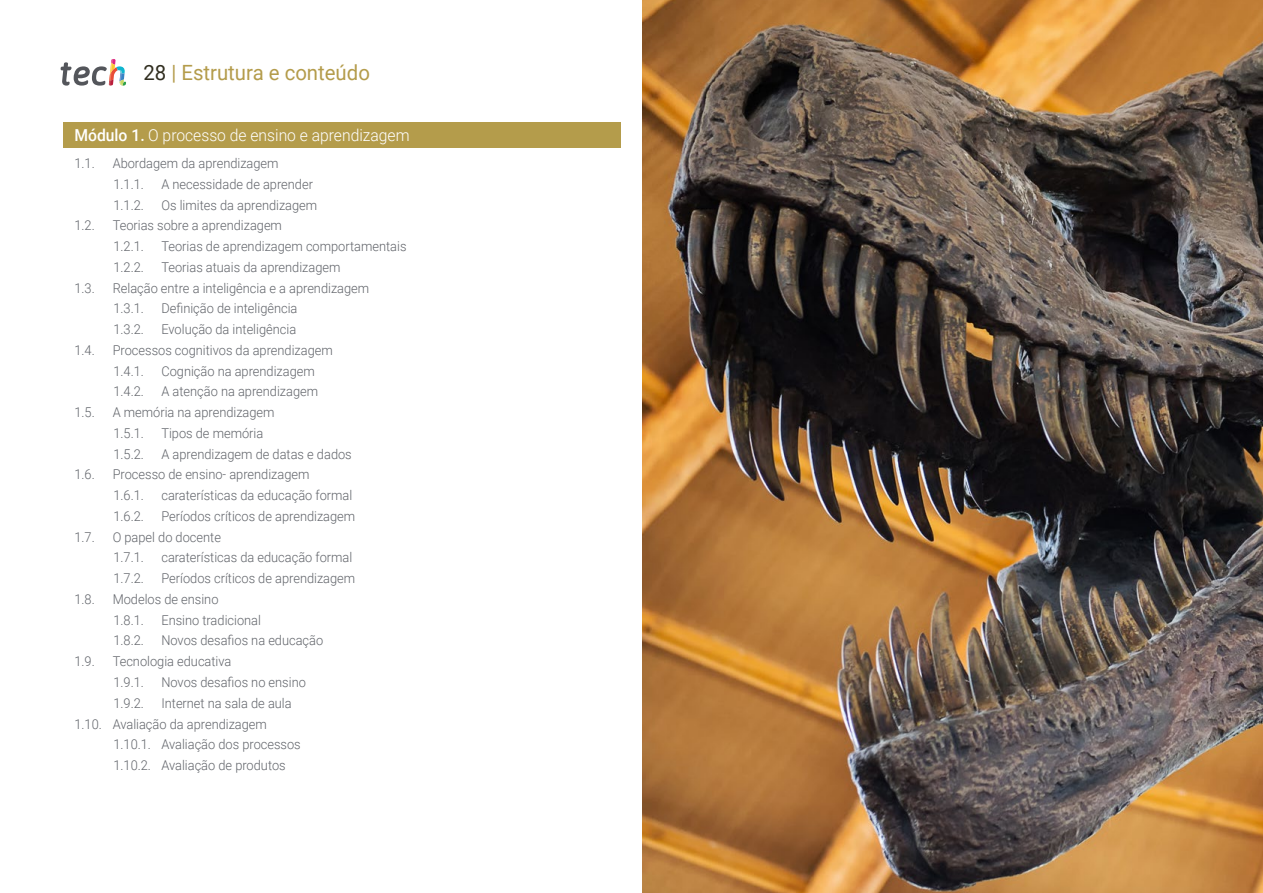
<style>
.page{position:relative;width:1263px;height:893px;background:#fff}
.page>*{position:absolute;margin:0;border:0;box-sizing:border-box;transform-origin:0 0}
.t1{font:21px "Roboto";color:#b49c4b}
.t2{font:300 16.5px "Roboto";color:#fff;scale:.95 1}
.t3{font:300 13.5px/20.7px "Roboto";color:#61646a;scale:.95 1}
.s1{color:#312e20}
.s2{font-weight:500}
</style>
<div class="page">
<svg style="left:61px;top:59px;width:65px;height:27px"></svg>
<img style="left:642px;top:0;width:621px;height:893px">
<div style="left:63px;top:122px;width:558px;height:25px;background:#b49c4b"></div>
<h1 class="t1" style="left:144px;top:57px;width:228px"><span class="s1">28</span> | Estrutura e conteúdo</h1>
<p class="t2" style="left:74px;top:124px;width:354px"><span class="s2">Módulo 1.</span> O processo de ensino e aprendizagem</p>
<p class="t3" style="left:74px;top:153px;width:23px">1.1.</p>
<p class="t3" style="left:113px;top:153px;width:176px">Abordagem da aprendizagem<br>1.1.1.</p>
<p class="t3" style="left:161px;top:173px;width:161px">A necessidade de aprender</p>
<p class="t3" style="left:113px;top:194px;width:34px">1.1.2.</p>
<p class="t3" style="left:161px;top:194px;width:166px">Os limites da aprendizagem</p>
<p class="t3" style="left:74px;top:215px;width:23px">1.2.</p>
<p class="t3" style="left:113px;top:215px;width:180px">Teorias sobre a aprendizagem<br>1.2.1.</p>
<p class="t3" style="left:161px;top:236px;width:259px">Teorias de aprendizagem comportamentais</p>
<p class="t3" style="left:113px;top:256px;width:34px">1.2.2.</p>
<p class="t3" style="left:161px;top:256px;width:190px">Teorias atuais da aprendizagem</p>
<p class="t3" style="left:74px;top:277px;width:23px">1.3.</p>
<p class="t3" style="left:113px;top:277px;width:272px">Relação entre a inteligência e a aprendizagem<br>1.3.1.</p>
<p class="t3" style="left:161px;top:298px;width:145px">Definição de inteligência</p>
<p class="t3" style="left:113px;top:319px;width:34px">1.3.2.</p>
<p class="t3" style="left:161px;top:319px;width:143px">Evolução da inteligência</p>
<p class="t3" style="left:74px;top:339px;width:23px">1.4.</p>
<p class="t3" style="left:113px;top:339px;width:233px">Processos cognitivos da aprendizagem<br>1.4.1.</p>
<p class="t3" style="left:161px;top:360px;width:163px">Cognição na aprendizagem</p>
<p class="t3" style="left:113px;top:381px;width:34px">1.4.2.</p>
<p class="t3" style="left:161px;top:381px;width:166px">A atenção na aprendizagem</p>
<p class="t3" style="left:74px;top:402px;width:23px">1.5.</p>
<p class="t3" style="left:113px;top:402px;width:172px">A memória na aprendizagem<br>1.5.1.</p>
<p class="t3" style="left:161px;top:422px;width:109px">Tipos de memória</p>
<p class="t3" style="left:113px;top:443px;width:34px">1.5.2.</p>
<p class="t3" style="left:161px;top:443px;width:202px">A aprendizagem de datas e dados</p>
<p class="t3" style="left:74px;top:464px;width:23px">1.6.</p>
<p class="t3" style="left:113px;top:464px;width:209px">Processo de ensino- aprendizagem<br>1.6.1.</p>
<p class="t3" style="left:161px;top:485px;width:202px">caraterísticas da educação formal</p>
<p class="t3" style="left:113px;top:505px;width:34px">1.6.2.</p>
<p class="t3" style="left:161px;top:505px;width:206px">Períodos críticos de aprendizagem</p>
<p class="t3" style="left:74px;top:526px;width:23px">1.7.</p>
<p class="t3" style="left:113px;top:526px;width:115px">O papel do docente<br>1.7.1.</p>
<p class="t3" style="left:161px;top:547px;width:202px">caraterísticas da educação formal</p>
<p class="t3" style="left:113px;top:568px;width:34px">1.7.2.</p>
<p class="t3" style="left:161px;top:568px;width:206px">Períodos críticos de aprendizagem</p>
<p class="t3" style="left:74px;top:588px;width:23px">1.8.</p>
<p class="t3" style="left:113px;top:588px;width:113px">Modelos de ensino<br>1.8.1.</p>
<p class="t3" style="left:161px;top:609px;width:106px">Ensino tradicional</p>
<p class="t3" style="left:113px;top:630px;width:34px">1.8.2.</p>
<p class="t3" style="left:161px;top:630px;width:172px">Novos desafios na educação</p>
<p class="t3" style="left:74px;top:651px;width:23px">1.9.</p>
<p class="t3" style="left:113px;top:651px;width:127px">Tecnologia educativa<br>1.9.1.</p>
<p class="t3" style="left:161px;top:671px;width:154px">Novos desafios no ensino</p>
<p class="t3" style="left:74px;top:692px;width:230px;text-indent:87px">Internet na sala de aula<br>1.10. Avaliação da aprendizagem</p>
<p class="t3" style="left:113px;top:734px;width:199px">1.10.1. Avaliação dos processos<br>1.10.2. Avaliação de produtos</p>
<p class="t3" style="left:113px;top:692px;width:34px">1.9.2.</p>
</div>
